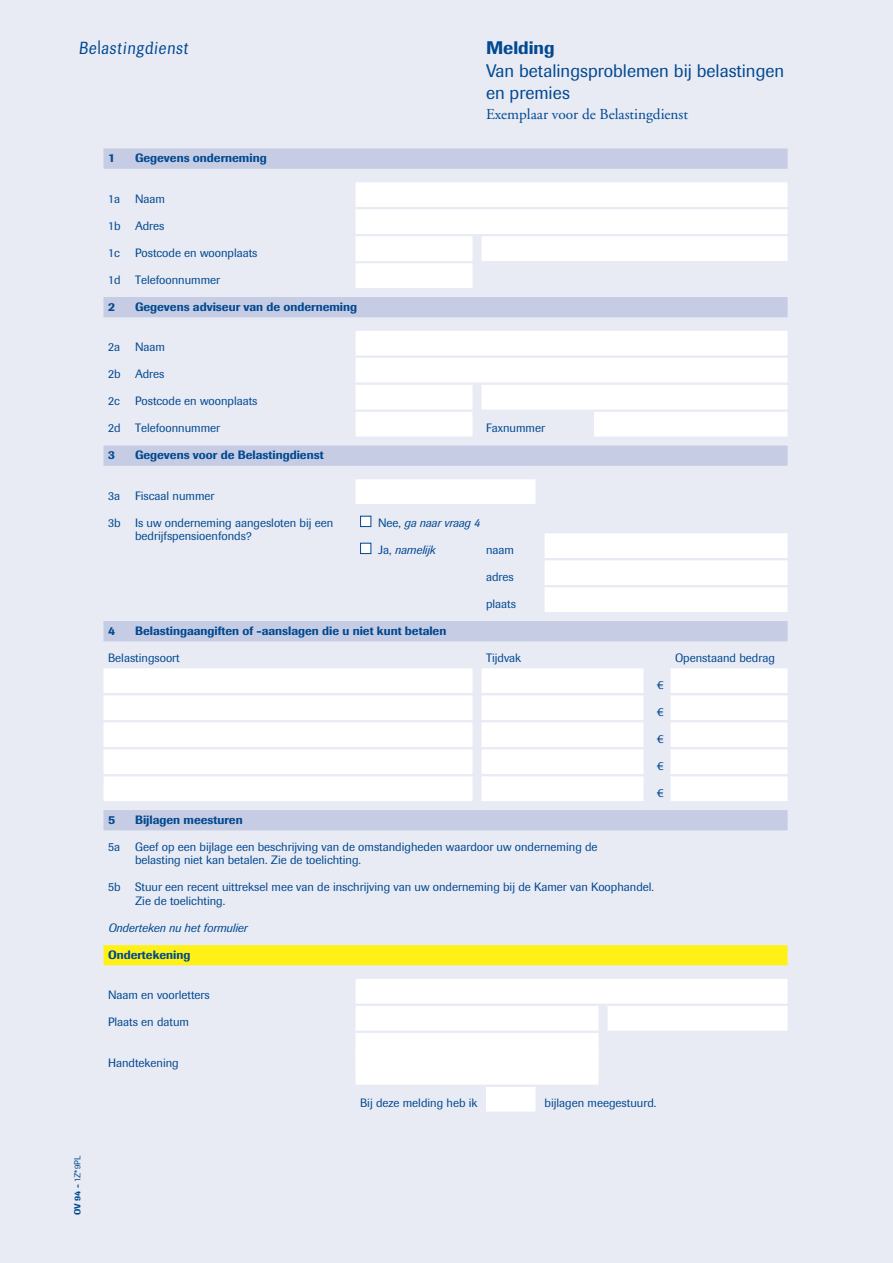
<style>
.page{position:relative;width:893px;height:1263px;background:#e8eaf4}
.page>*{position:absolute;margin:0;border:0;box-sizing:border-box;transform-origin:0 0}
.t1{font:18px/22.5px "Imago";color:#014990}
.t2{font:500 18px "Imago";color:#014990}
.t3{font:17.4px "Belastingdienst";color:#014990}
.t4{font:15.15px "Adobe Garamond";color:#014990}
.t5{font:12px/13.5px "Imago";color:#014990}
.t6{font:500 12px "Imago";color:#014990}
.t7{font:italic 12px "Imago";color:#014990}
.t8{font:12px "Euro Imago";color:#014990}
.t9{font:8.7px "Imago";color:#014990}
.s1{font-weight:500}
.s2{color:#fff}
.s3{font-style:normal}
</style>
<div class="page">
<div style="left:356px;top:209px;width:432px;height:25px;background:#fff"></div>
<div style="left:356px;top:182px;width:432px;height:25px;background:#fff"></div>
<div style="left:482px;top:236px;width:306px;height:25px;background:#fff"></div>
<div style="left:356px;top:236px;width:116px;height:25px;background:#fff"></div>
<div style="left:356px;top:263px;width:116px;height:25px;background:#fff"></div>
<div style="left:356px;top:331px;width:432px;height:25px;background:#fff"></div>
<div style="left:356px;top:358px;width:432px;height:24px;background:#fff"></div>
<div style="left:482px;top:385px;width:306px;height:25px;background:#fff"></div>
<div style="left:594px;top:412px;width:194px;height:24px;background:#fff"></div>
<div style="left:356px;top:385px;width:116px;height:25px;background:#fff"></div>
<div style="left:356px;top:412px;width:116px;height:24px;background:#fff"></div>
<div style="left:356px;top:479px;width:180px;height:25px;background:#fff"></div>
<div style="left:104px;top:668px;width:368px;height:25px;background:#fff"></div>
<div style="left:356px;top:979px;width:432px;height:25px;background:#fff"></div>
<div style="left:356px;top:1006px;width:242px;height:25px;background:#fff"></div>
<div style="left:356px;top:1033px;width:242px;height:25px;background:#fff"></div>
<div style="left:356px;top:1060px;width:242px;height:25px;background:#fff"></div>
<div style="left:486px;top:1087px;width:50px;height:25px;background:#fff"></div>
<div style="left:356px;top:1046px;width:242px;height:25px;background:#fff"></div>
<div style="left:608px;top:1006px;width:180px;height:25px;background:#fff"></div>
<div style="left:544px;top:533px;width:244px;height:25px;background:#fff"></div>
<div style="left:544px;top:560px;width:244px;height:25px;background:#fff"></div>
<div style="left:544px;top:587px;width:244px;height:25px;background:#fff"></div>
<div style="left:670px;top:668px;width:118px;height:25px;background:#fff"></div>
<div style="left:482px;top:668px;width:162px;height:25px;background:#fff"></div>
<div style="left:104px;top:695px;width:368px;height:25px;background:#fff"></div>
<div style="left:670px;top:695px;width:118px;height:25px;background:#fff"></div>
<div style="left:482px;top:695px;width:162px;height:25px;background:#fff"></div>
<div style="left:482px;top:722px;width:162px;height:25px;background:#fff"></div>
<div style="left:482px;top:749px;width:162px;height:25px;background:#fff"></div>
<div style="left:104px;top:722px;width:368px;height:25px;background:#fff"></div>
<div style="left:670px;top:722px;width:118px;height:25px;background:#fff"></div>
<div style="left:104px;top:749px;width:368px;height:25px;background:#fff"></div>
<div style="left:670px;top:749px;width:118px;height:25px;background:#fff"></div>
<div style="left:482px;top:776px;width:162px;height:25px;background:#fff"></div>
<div style="left:104px;top:776px;width:368px;height:25px;background:#fff"></div>
<div style="left:670px;top:776px;width:118px;height:25px;background:#fff"></div>
<div style="left:104px;top:148px;width:684px;height:21px;background:#c5cce3"></div>
<div style="left:104px;top:297px;width:684px;height:20px;background:#c5cce3"></div>
<div style="left:104px;top:446px;width:684px;height:20px;background:#c5cce3"></div>
<div style="left:104px;top:621px;width:684px;height:20px;background:#c5cce3"></div>
<div style="left:104px;top:810px;width:684px;height:20px;background:#c5cce3"></div>
<div style="left:104px;top:945px;width:684px;height:20px;background:#fff116"></div>
<h2 class="t3" style="left:80px;top:38px;width:110px">12345</h2>
<h1 class="t2" style="left:486px;top:41px;width:70px">Melding</h1>
<h1 class="t1" style="left:486px;top:60px;width:300px">Van betalingsproblemen bij belastingen en premies</h1>
<p class="t4" style="left:486px;top:108px;width:204px">Exemplaar voor de Belastingdienst</p>
<p class="t9" style="left:74px;top:1215px;width:61px;rotate:-90deg"><span class="s1">OV 94 -</span> 1Z*9PL</p>
<p class="t6" style="left:108px;top:154px;width:8px">1</p>
<p class="t6" style="left:135px;top:154px;width:133px">Gegevens onderneming</p>
<p class="t5" style="left:108px;top:193px;width:13px">1a</p>
<p class="t5" style="left:135px;top:193px;width:31px">Naam</p>
<p class="t5" style="left:108px;top:220px;width:58px">1b Adres</p>
<p class="t5" style="left:108px;top:247px;width:13px">1c</p>
<p class="t5" style="left:135px;top:247px;width:124px">Postcode en woonplaats</p>
<p class="t5" style="left:108px;top:274px;width:114px">1d Telefoonnummer</p>
<p class="t6" style="left:108px;top:302px;width:8px">2</p>
<p class="t6" style="left:135px;top:302px;width:224px">Gegevens adviseur van de onderneming</p>
<p class="t5" style="left:108px;top:341px;width:13px">2a</p>
<p class="t5" style="left:135px;top:341px;width:31px">Naam</p>
<p class="t5" style="left:108px;top:368px;width:58px">2b Adres</p>
<p class="t5" style="left:108px;top:395px;width:13px">2c</p>
<p class="t5" style="left:135px;top:395px;width:124px">Postcode en woonplaats</p>
<p class="t5" style="left:108px;top:422px;width:114px">2d Telefoonnummer</p>
<p class="t5" style="left:486px;top:422px;width:61px">Faxnummer</p>
<p class="t6" style="left:108px;top:451px;width:8px">3</p>
<p class="t6" style="left:135px;top:451px;width:190px">Gegevens voor de Belastingdienst</p>
<p class="t5" style="left:108px;top:490px;width:13px">3a</p>
<p class="t5" style="left:135px;top:490px;width:81px">Fiscaal nummer</p>
<p class="t5" style="left:108px;top:517px;width:227px">3b Is uw onderneming aangesloten bij een</p>
<p class="t7" style="left:360px;top:518px;width:121px"><span class="s2">■</span> <span class="s3">Nee,</span> ga naar vraag 4</p>
<p class="t5" style="left:135px;top:530px;width:118px">bedrijfspensioenfonds?</p>
<p class="t7" style="left:360px;top:545px;width:77px"><span class="s2">■</span> <span class="s3">Ja,</span> namelijk</p>
<p class="t5" style="left:486px;top:544px;width:30px">naam</p>
<p class="t5" style="left:486px;top:571px;width:29px">adres</p>
<p class="t5" style="left:486px;top:598px;width:31px">plaats</p>
<p class="t6" style="left:108px;top:626px;width:8px">4</p>
<p class="t6" style="left:135px;top:626px;width:313px">Belastingaangiften of -aanslagen die u niet kunt betalen</p>
<p class="t5" style="left:108px;top:652px;width:73px">Belastingsoort</p>
<p class="t5" style="left:486px;top:652px;width:37px">Tijdvak</p>
<p class="t5" style="left:675px;top:652px;width:101px">Openstaand bedrag</p>
<p class="t8" style="left:657px;top:680px;width:8px">E</p>
<p class="t8" style="left:657px;top:707px;width:8px">E</p>
<p class="t8" style="left:657px;top:734px;width:8px">E</p>
<p class="t8" style="left:657px;top:761px;width:8px">E</p>
<p class="t8" style="left:657px;top:788px;width:8px">E</p>
<p class="t6" style="left:108px;top:815px;width:8px">5</p>
<p class="t6" style="left:135px;top:815px;width:109px">Bijlagen meesturen</p>
<p class="t5" style="left:108px;top:841px;width:13px">5a</p>
<p class="t5" style="left:135px;top:841px;width:464px">Geef op een bijlage een beschrijving van de omstandigheden waardoor uw onderneming de belasting niet kan betalen. Zie de toelichting.</p>
<p class="t5" style="left:135px;top:881px;width:521px;text-indent:-27px">5b Stuur een recent uittreksel mee van de inschrijving van uw onderneming bij de Kamer van Koophandel.<br>Zie de toelichting.</p>
<p class="t7" style="left:108px;top:923px;width:141px">Onderteken nu het formulier</p>
<p class="t6" style="left:108px;top:950px;width:84px">Ondertekening</p>
<p class="t5" style="left:108px;top:989px;width:103px">Naam en voorletters</p>
<p class="t5" style="left:108px;top:1016px;width:83px">Plaats en datum</p>
<p class="t5" style="left:108px;top:1057px;width:72px">Handtekening</p>
<p class="t5" style="left:360px;top:1097px;width:119px">Bij deze melding heb ik</p>
<p class="t5" style="left:545px;top:1097px;width:113px">bijlagen meegestuurd.</p>
</div>
